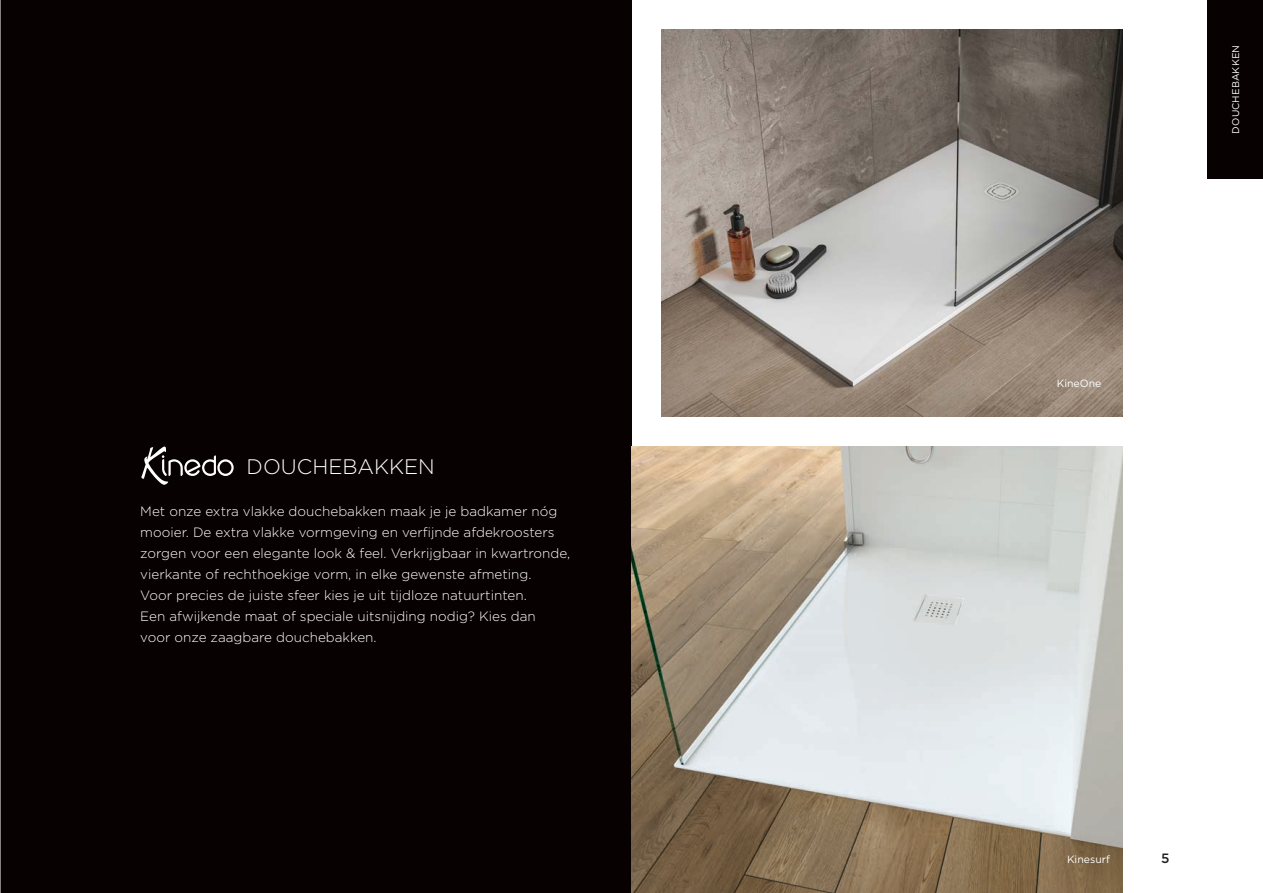
<style>
.page{position:relative;width:1263px;height:893px;background:#fff}
.page>*{position:absolute;margin:0;border:0;box-sizing:border-box;transform-origin:0 0}
.t1{font:300 21px "Gotham";color:#fff}
.t2{font:300 13.5px/21px "Gotham";color:#fff}
.t3{font:500 13.5px "Gotham";color:#231f20}
.t4{font:10.5px "Gotham";color:#fff}
.t5{font:9.75px "Gotham";letter-spacing:.01em;color:#fff}
</style>
<div class="page">
<div style="left:1208px;top:0;width:55px;height:179px;background:#070201"></div>
<div style="left:0;top:0;width:631px;height:893px;background:#070201"></div>
<img style="left:661px;top:30px;width:462px;height:387px">
<img style="left:0;top:0;width:1px;height:893px">
<img style="left:631px;top:446px;width:492px;height:447px">
<svg style="left:141px;top:446px;width:93px;height:39px"></svg>
<h1 class="t1" style="left:247px;top:457px;width:190px">DOUCHEBAKKEN</h1>
<p class="t2" style="left:140px;top:501px;width:431px">Met onze extra vlakke douchebakken maak je je badkamer nóg mooier. De extra vlakke vormgeving en verfijnde afdekroosters zorgen voor een elegante look &amp; feel. Verkrijgbaar in kwartronde, vierkante of rechthoekige vorm, in elke gewenste afmeting.<br>Voor precies de juiste sfeer kies je uit tijdloze natuurtinten.<br>Een afwijkende maat of speciale uitsnijding nodig? Kies dan<br>voor onze zaagbare douchebakken.</p>
<p class="t4" style="left:1057px;top:378px;width:46px">KineOne</p>
<p class="t5" style="left:1231px;top:134px;width:90px;rotate:-90deg">DOUCHEBAKKEN</p>
<p class="t4" style="left:1067px;top:855px;width:44px">Kinesurf</p>
<p class="t3" style="left:1161px;top:853px;width:10px">5</p>
</div>
